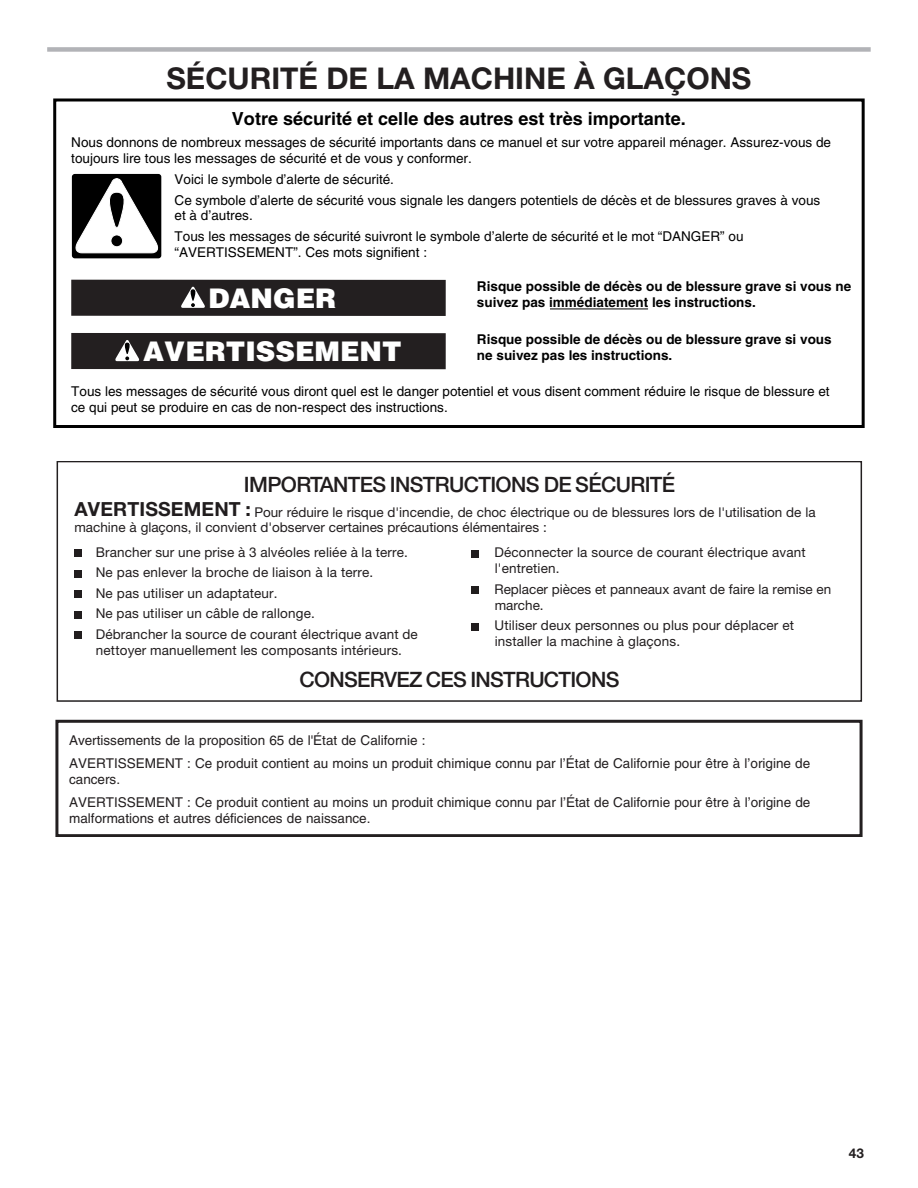
<style>
.page{position:relative;width:918px;height:1188px;background:#fff}
.page>*{position:absolute;margin:0;border:0;box-sizing:border-box;transform-origin:0 0}
.Heading_1{font:700 30px "Helvetica Neue LT Std";color:#231f20}
.t1{font:900 27px "Helvetica";color:#fff}
.t2{font:500 21.15px "Helvetica Neue";letter-spacing:-.03em;color:#211d1e}
.t3{font:700 18px "Helvetica";color:#000}
.t4{font:13.5px/20.4px "Helvetica Neue";letter-spacing:.01em;color:#211d1e}
.t5{font:13.5px/15.8px "Helvetica";color:#000}
.t6{font:13.5px/23.2px "Helvetica";color:#231f20}
.t7{font:700 13.5px/15.8px "Helvetica";color:#000}
.t8{font:700 13.5px "Helvetica Neue LT Std";color:#231f20}
.s1{font-weight:700;font-size:19.5px}
</style>
<div class="page">
<div style="left:47px;top:47px;width:824px;height:5px;background:#b2b3b7"></div>
<hr style="left:550px;top:309px;width:98px;height:1px;background:#000">
<div style="left:53px;top:98px;width:812px;height:330px;border:3px solid #000"></div>
<div style="left:72px;top:174px;width:89px;height:84px;border:3px solid #000;border-radius:2px"></div>
<svg style="left:73px;top:178px;width:87px;height:75px"></svg>
<div style="left:71px;top:333px;width:375px;height:36px;background:#231f20"></div>
<div style="left:71px;top:280px;width:375px;height:36px;background:#231f20"></div>
<svg style="left:181px;top:287px;width:24px;height:21px"></svg>
<svg style="left:115px;top:340px;width:25px;height:21px"></svg>
<div style="left:57px;top:462px;width:805px;height:240px;border:1px solid #231f20"></div>
<div style="left:75px;top:550px;width:7px;height:7px;background:#211d1e"></div>
<div style="left:75px;top:570px;width:7px;height:7px;background:#211d1e"></div>
<div style="left:75px;top:591px;width:7px;height:7px;background:#211d1e"></div>
<div style="left:75px;top:611px;width:7px;height:7px;background:#211d1e"></div>
<div style="left:75px;top:631px;width:7px;height:8px;background:#211d1e"></div>
<div style="left:472px;top:550px;width:7px;height:7px;background:#211d1e"></div>
<div style="left:472px;top:587px;width:7px;height:7px;background:#211d1e"></div>
<div style="left:472px;top:623px;width:7px;height:7px;background:#211d1e"></div>
<div style="left:55px;top:720px;width:808px;height:117px;border:3px solid #231f20"></div>
<h1 class="Heading_1" style="left:166px;top:60px;width:587px">SÉCURITÉ DE LA MACHINE À GLAÇONS</h1>
<p class="t3" style="left:232px;top:107px;width:455px">Votre sécurité et celle des autres est très importante.</p>
<p class="t5" style="left:71px;top:135px;width:761px">Nous donnons de nombreux messages de sécurité importants dans ce manuel et sur votre appareil ménager. Assurez-vous de toujours lire tous les messages de sécurité et de vous y conformer.</p>
<p class="t5" style="left:175px;top:168px;width:647px;line-height:21px">Voici le symbole d’alerte de sécurité.<br>Ce symbole d’alerte de sécurité vous signale les dangers potentiels de décès et de blessures graves à vous</p>
<p class="t5" style="left:175px;top:205px;width:570px;line-height:21px">et à d’autres.<br>Tous les messages de sécurité suivront le symbole d’alerte de sécurité et le mot “DANGER” ou</p>
<p class="t5" style="left:175px;top:245px;width:254px">“AVERTISSEMENT”. Ces mots signifient :</p>
<p class="t7" style="left:477px;top:278px;width:376px">Risque possible de décès ou de blessure grave si vous ne suivez pas immédiatement les instructions.</p>
<p class="t7" style="left:477px;top:331px;width:356px">Risque possible de décès ou de blessure grave si vous ne suivez pas les instructions.</p>
<p class="t5" style="left:71px;top:383px;width:760px">Tous les messages de sécurité vous diront quel est le danger potentiel et vous disent comment réduire le risque de blessure et ce qui peut se produire en cas de non-respect des instructions.</p>
<p class="t1" style="left:209px;top:280px;width:129px">DANGER</p>
<p class="t1" style="left:143px;top:334px;width:260px">AVERTISSEMENT</p>
<p class="t2" style="left:244px;top:472px;width:433px">IMPORTANTES INSTRUCTIONS DE SÉCURITÉ</p>
<p class="t4" style="left:74px;top:504px;width:743px;line-height:15.6px"><span class="s1">AVERTISSEMENT :</span> Pour réduire le risque d'incendie, de choc électrique ou de blessures lors de l'utilisation de la machine à glaçons, il convient d'observer certaines précautions élémentaires :</p>
<p class="t4" style="left:96px;top:542px;width:324px">Brancher sur une prise à 3 alvéoles reliée à la terre.<br>Ne pas enlever la broche de liaison à la terre.<br>Ne pas utiliser un adaptateur.<br>Ne pas utiliser un câble de rallonge.<br>Débrancher la source de courant électrique avant de</p>
<p class="t4" style="left:96px;top:640px;width:308px">nettoyer manuellement les composants intérieurs.</p>
<p class="t4" style="left:494px;top:544px;width:313px;line-height:16.2px">Déconnecter la source de courant électrique avant l'entretien.</p>
<p class="t4" style="left:494px;top:581px;width:338px;line-height:16.2px">Replacer pièces et panneaux avant de faire la remise en marche.</p>
<p class="t4" style="left:494px;top:617px;width:301px;line-height:16.2px">Utiliser deux personnes ou plus pour déplacer et installer la machine à glaçons.</p>
<p class="t2" style="left:299px;top:667px;width:322px">CONSERVEZ CES INSTRUCTIONS</p>
<p class="t6" style="left:69px;top:729px;width:743px">Avertissements de la proposition 65 de l'État de Californie :<br>AVERTISSEMENT : Ce produit contient au moins un produit chimique connu par l’État de Californie pour être à l’origine de</p>
<p class="t6" style="left:69px;top:768px;width:743px">cancers.<br>AVERTISSEMENT : Ce produit contient au moins un produit chimique connu par l’État de Californie pour être à l’origine de</p>
<p class="t6" style="left:69px;top:807px;width:303px">malformations et autres déficiences de naissance.</p>
<p class="t8" style="left:849px;top:1145px;width:17px">43</p>
</div>
